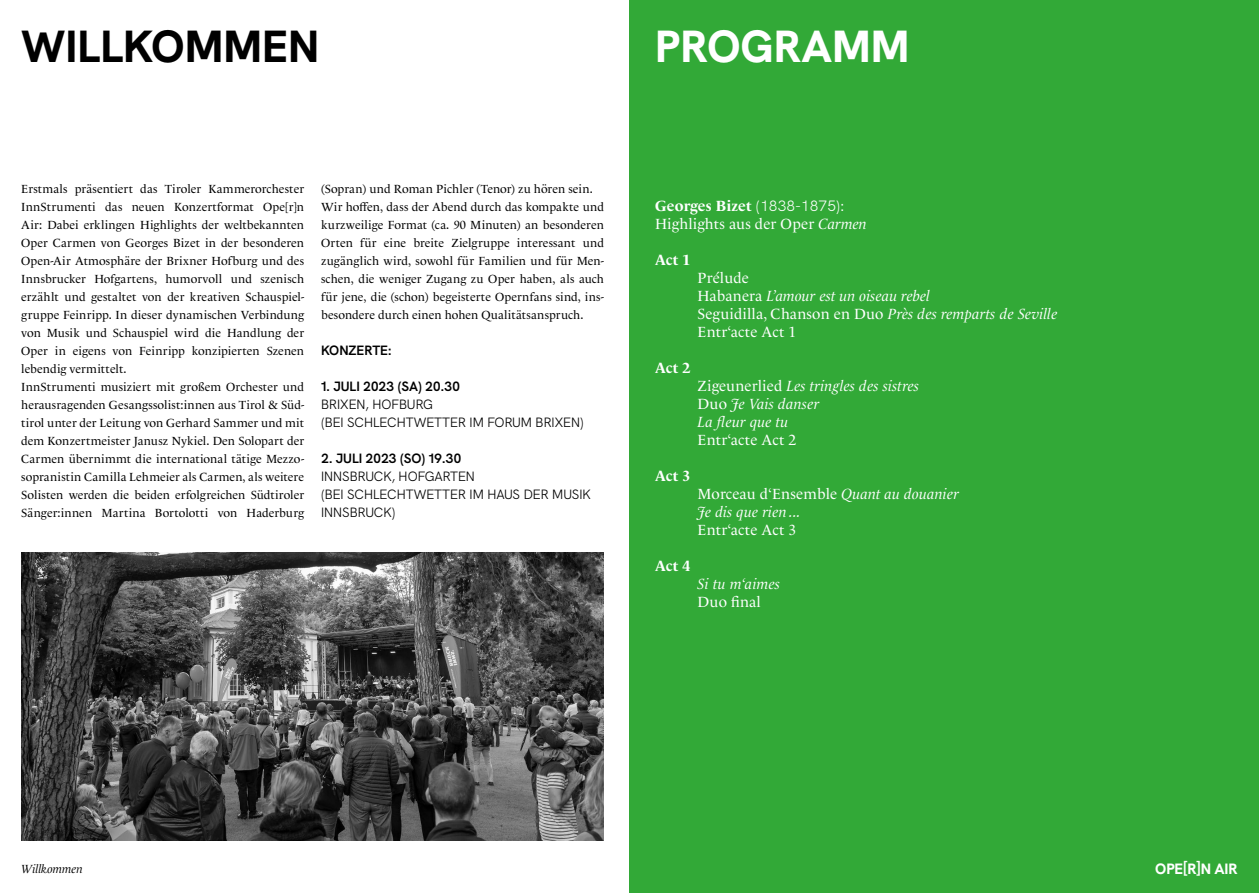
<style>
.page{position:relative;width:1259px;height:893px;background:#fff}
.page>*{position:absolute;margin:0;border:0;box-sizing:border-box;transform-origin:0 0}
.t1{font:800 45px "HK Grotesk";color:#000}
.t2{font:800 45px "HK Grotesk";color:#fff}
.t3{font:15px/18px "Le Monde Livre Cla Std";letter-spacing:.01em;color:#fff}
.t4{font:italic 15px/18px "Le Monde Livre Cla Std";letter-spacing:.01em;color:#fff}
.t5{font:700 15px "Le Monde Livre Cla Std";letter-spacing:.005em;color:#fff}
.t6{font:800 15px "HK Grotesk";letter-spacing:-.01em;color:#fff}
.t7{font:13.5px/18px "HK Grotesk";color:#000}
.t8{font:700 13.5px "HK Grotesk";letter-spacing:-.005em;color:#000}
.t9{font:12px/18px "Le Monde Livre Cla Std";letter-spacing:.005em;color:#000}
.t10{font:italic 12px "Le Monde Livre Cla Std";color:#000}
.s1{font-weight:700}
.s2{font-family:"HK Grotesk"}
.s3{font-style:italic}
.s4{font-style:normal}
</style>
<div class="page">
<img style="left:21px;top:553px;width:583px;height:288px">
<div style="left:629px;top:0;width:630px;height:893px;background:#32a937"></div>
<h1 class="t1" style="left:21px;top:12px;width:299px">WILLKOMMEN</h1>
<p class="t9" style="left:21px;top:179px;width:284px">Erstmals präsentiert das Tiroler Kammerorchester InnStrumenti das neuen Konzertformat Ope[r]n Air: Dabei erklingen Highlights der weltbekannten Oper Carmen von Georges Bizet in der besonderen Open-Air Atmosphäre der Brixner Hofburg und des Innsbrucker Hofgartens, humorvoll und szenisch erzählt und gestaltet von der kreativen Schauspiel&shy;gruppe Feinripp. In dieser dynamischen Verbindung von Musik und Schauspiel wird die Handlung der Oper in eigens von Feinripp konzipierten Szenen lebendig vermittelt.<br>InnStrumenti musiziert mit großem Orchester und herausragenden Gesangssolist:innen aus Tirol &amp; Süd&shy;tirol unter der Leitung von Gerhard Sammer und mit dem Konzertmeister Janusz Nykiel. Den Solopart der Carmen übernimmt die international tätige Mezzo&shy;sopranistin Camilla Lehmeier als Carmen, als weitere Solisten werden die beiden erfolgreichen Südtiroler Sänger:innen Martina Bortolotti von Haderburg</p>
<p class="t9" style="left:321px;top:179px;width:284px">(Sopran) und Roman Pichler (Tenor) zu hören sein.<br>Wir hoffen, dass der Abend durch das kompakte und kurzweilige Format (ca. 90 Minuten) an besonderen Orten für eine breite Zielgruppe interessant und zugänglich wird, sowohl für Familien und für Men&shy;schen, die weniger Zugang zu Oper haben, als auch für jene, die (schon) begeisterte Opernfans sind, ins&shy;besondere durch einen hohen Qualitätsanspruch.</p>
<p class="t8" style="left:321px;top:340px;width:72px">KONZERTE:</p>
<p class="t8" style="left:321px;top:376px;width:140px">1. JULI 2023 (SA) 20.30</p>
<p class="t7" style="left:321px;top:394px;width:264px">BRIXEN, HOFBURG<br>(BEI SCHLECHTWETTER IM FORUM BRIXEN)</p>
<p class="t8" style="left:321px;top:448px;width:142px">2. JULI 2023 (SO) 19.30</p>
<p class="t7" style="left:321px;top:466px;width:271px">INNSBRUCK, HOFGARTEN<br>(BEI SCHLECHTWETTER IM HAUS DER MUSIK<br>INNSBRUCK)</p>
<h1 class="t2" style="left:655px;top:12px;width:256px">PROGRAMM</h1>
<p class="t3" style="left:655px;top:196px;width:213px"><span class="s1">Georges Bizet</span> <span class="s2">(1838-1875):<br></span>Highlights aus der Oper <span class="s3">Carmen</span></p>
<p class="t5" style="left:655px;top:251px;width:37px">Act 1</p>
<p class="t3" style="left:697px;top:268px;width:361px">Prélude<br>Habanera <span class="s3">L’amour est un oiseau rebel<br></span>Seguidilla, Chanson en Duo <span class="s3">Près des remparts de Seville<br></span>Entr‘acte Act 1</p>
<p class="t5" style="left:655px;top:359px;width:37px">Act 2</p>
<p class="t4" style="left:697px;top:376px;width:223px"><span class="s4">Zigeunerlied</span> Les tringles des sistres<br><span class="s4">Duo</span> Je Vais danser<br>La fleur que tu</p>
<p class="t3" style="left:697px;top:430px;width:100px">Entr‘acte Act 2</p>
<p class="t5" style="left:655px;top:467px;width:37px">Act 3</p>
<p class="t4" style="left:697px;top:484px;width:263px"><span class="s4">Morceau d‘Ensemble</span> Quant au douanier<br>Je dis que rien ...</p>
<p class="t3" style="left:697px;top:520px;width:100px">Entr‘acte Act 3</p>
<p class="t5" style="left:655px;top:557px;width:37px">Act 4</p>
<p class="t4" style="left:697px;top:574px;width:84px">Si tu m‘aimes</p>
<p class="t3" style="left:697px;top:592px;width:65px">Duo final</p>
<p class="t10" style="left:21px;top:861px;width:63px">Willkommen</p>
<p class="t6" style="left:1155px;top:857px;width:84px">OPE[R]N AIR</p>
</div>
